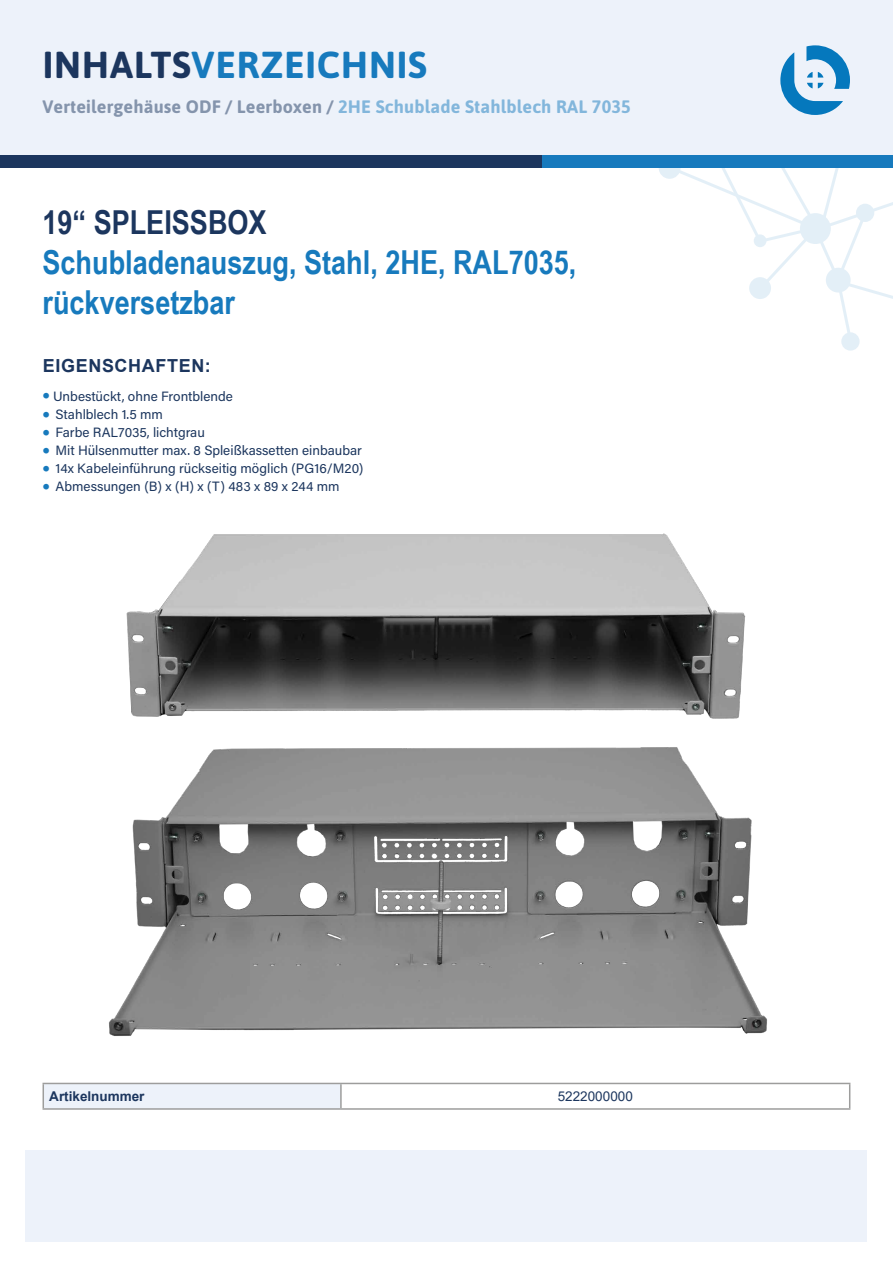
<style>
.page{position:relative;width:893px;height:1263px;background:#fff}
.page>*{position:absolute;margin:0;border:0;box-sizing:border-box;transform-origin:0 0}
.t1{font:700 37.5px "Asap";letter-spacing:.02em;color:#177abd}
.t2{font:700 37.5px "Asap";color:#177abd}
.t3{font:700 33px/39.6px "Arial Narrow";color:#177abd}
.t4{font:700 33px "Arial Narrow";color:#1c365e}
.t5{font:700 18px "Asap";letter-spacing:.01em;color:#1c365e}
.t6{font:700 18px "Asap";color:#177abd}
.t7{font:700 18px "Arial";letter-spacing:.035em;color:#1c365e}
.t8{font:13.5px "Acumin Pro";color:#1c365e}
.t9{font:700 13.5px "Arial";color:#1c365e}
.t10{font:13.5px "Arial";color:#1c365e}
.s1{color:#1c365e}
.s2{color:#177abd}
.s3{font-family:"Asap";font-size:22.5px;color:#177abd}
</style>
<div class="page">
<div style="left:0;top:0;width:893px;height:165px;background:#edf2fa"></div>
<svg style="left:780px;top:45px;width:70px;height:70px"></svg>
<div style="left:0;top:155px;width:694px;height:13px;background:#1c365e"></div>
<div style="left:542px;top:155px;width:351px;height:13px;background:#177abd"></div>
<div style="left:843px;top:334px;width:15px;height:15px;background:#e3eff7;border-radius:50%"></div>
<div style="left:841px;top:332px;width:19px;height:19px;border:3px solid #177abd;border-radius:50%"></div>
<svg style="left:659px;top:168px;width:234px;height:176px"></svg>
<svg style="left:660px;top:158px;width:19px;height:20px"></svg>
<div style="left:659px;top:157px;width:22px;height:22px;border:2px solid #177abd;border-radius:50%"></div>
<div style="left:43px;top:1083px;width:298px;height:26px;background:#edf2fa"></div>
<hr style="left:43px;top:1083px;width:298px;height:1px;background:#9d9d9c">
<svg style="left:43px;top:1084px;width:1px;height:24px"></svg>
<hr style="left:341px;top:1083px;width:509px;height:1px;background:#9d9d9c">
<hr style="left:340px;top:1084px;width:2px;height:24px;background:#9d9d9c">
<svg style="left:849px;top:1084px;width:1px;height:24px"></svg>
<hr style="left:43px;top:1108px;width:298px;height:2px;background:#9d9d9c">
<hr style="left:341px;top:1108px;width:509px;height:2px;background:#9d9d9c">
<img style="left:126px;top:533px;width:620px;height:186px">
<img style="left:109px;top:747px;width:659px;height:289px">
<div style="left:26px;top:1150px;width:841px;height:92px;background:#edf2fa"></div>
<h1 class="t1" style="left:43px;top:38px;width:386px"><span class="s1">INHALTS</span>VERZEICHNIS</h1>
<h1 class="t2" style="left:43px;top:38px;width:399px"><span class="s1">PRODUKT</span>DAT NBLATT</h1>
<h3 class="t6" style="left:142px;top:93px;width:407px"><span class="s1">äuse ODF /</span> Leerboxen &amp; Zubehör / 2 HE Schublade</h3>
<h3 class="t5" style="left:43px;top:93px;width:590px">Verteilergehäuse ODF / Leerboxen / <span class="s2">2HE Schublade tahlblech RAL 7035</span></h3>
<h2 class="t4" style="left:43px;top:198px;width:226px">19“ SPLEISSBOX</h2>
<h2 class="t3" style="left:43px;top:241px;width:535px">Schubladenauszug, Stahl, 2HE, RAL7035, rückversetzbar</h2>
<h3 class="t7" style="left:43px;top:353px;width:169px">EIGENSCHAFTEN:</h3>
<p class="t8" style="left:43px;top:387px;width:192px"><span class="s3">•</span> Unbestückt, ohne Frontblende</p>
<p class="t8" style="left:43px;top:405px;width:122px"><span class="s3">•</span> Stahlblech 1.5 mm</p>
<p class="t8" style="left:43px;top:423px;width:164px"><span class="s3">•</span> Farbe RAL7035, lichtgrau</p>
<p class="t8" style="left:43px;top:441px;width:321px"><span class="s3">•</span> Mit Hülsenmutter max. 8 Spleißkassetten einbaubar</p>
<p class="t8" style="left:43px;top:459px;width:322px"><span class="s3">•</span> 14x Kabeleinführung rückseitig möglich (PG16/M20)</p>
<p class="t8" style="left:43px;top:477px;width:299px"><span class="s3">•</span> Abmessungen (B) x (H) x (T) 483 x 89 x 244 mm</p>
<p class="t9" style="left:49px;top:1087px;width:97px">Artikelnummer</p>
<p class="t10" style="left:558px;top:1087px;width:77px">5222000000</p>
</div>
